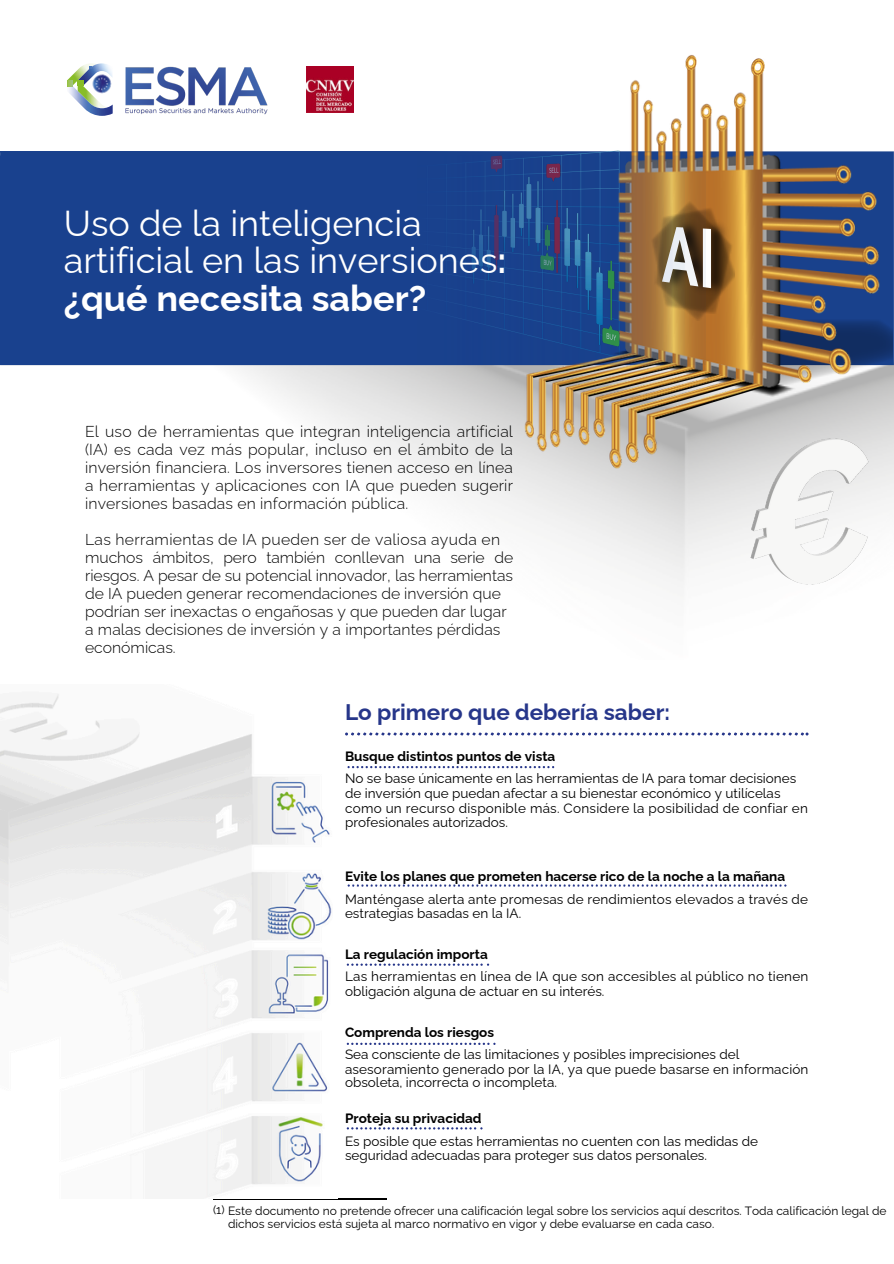
<style>
.page{position:relative;width:894px;height:1264px;background:#fff}
.page>*{position:absolute;margin:0;border:0;box-sizing:border-box;transform-origin:0 0}
.t1{font:36px/37.2px "Raleway";color:#fff}
.t2{font:700 22.5px "Raleway";color:#26368a}
.t3{font:300 15.75px/18px "Raleway";color:#000}
.t4{font:13.5px/22.5px "Raleway";color:#000}
.t5{font:13.5px/22.5px "Raleway";letter-spacing:.02em;color:#000}
.t6{font:12px "Raleway";color:#000}
.s1{font-weight:700}
</style>
<div class="page">
<img style="left:125px;top:66px;width:143px;height:49px">
<img style="left:67px;top:69px;width:11px;height:11px">
<img style="left:78px;top:63px;width:34px;height:17px">
<img style="left:67px;top:80px;width:46px;height:36px">
<svg style="left:67px;top:80px;width:16px;height:6px"></svg>
<img style="left:0;top:151px;width:893px;height:275px">
<img style="left:875px;top:320px;width:17px;height:68px">
<img style="left:611px;top:58px;width:264px;height:337px">
<img style="left:705px;top:207px;width:29px;height:114px">
<img style="left:705px;top:214px;width:27px;height:87px">
<img style="left:622px;top:72px;width:38px;height:50px">
<img style="left:648px;top:111px;width:40px;height:41px">
<img style="left:684px;top:54px;width:12px;height:17px">
<svg style="left:705px;top:227px;width:5px;height:61px"></svg>
<img style="left:518px;top:345px;width:253px;height:131px">
<img style="left:693px;top:86px;width:60px;height:52px">
<img style="left:750px;top:58px;width:14px;height:17px">
<img style="left:796px;top:364px;width:15px;height:20px">
<img style="left:802px;top:158px;width:85px;height:223px">
<img style="left:483px;top:151px;width:26px;height:1px">
<img style="left:743px;top:432px;width:132px;height:159px">
<img style="left:0;top:152px;width:705px;height:212px">
<hr style="left:213px;top:1198px;width:173px;height:1px;background:#000">
<svg style="left:346px;top:1042px;width:149px;height:2px"></svg>
<svg style="left:346px;top:1127px;width:136px;height:2px"></svg>
<svg style="left:347px;top:884px;width:439px;height:2px"></svg>
<svg style="left:347px;top:766px;width:207px;height:2px"></svg>
<svg style="left:346px;top:963px;width:143px;height:2px"></svg>
<svg style="left:345px;top:732px;width:463px;height:3px"></svg>
<img style="left:306px;top:67px;width:47px;height:46px">
<img style="left:0;top:694px;width:332px;height:504px">
<p class="t1" style="left:64px;top:205px;width:444px">Uso de la inteligencia artificial en las inversiones<span class="s1">: ¿qué necesita saber?</span></p>
<p class="t3" style="left:85px;top:422px;width:429px;text-align:justify">El uso de herramientas que integran inteligencia artificial (IA) es cada vez más popular, incluso en el ámbito de la inversión financiera. Los inversores tienen acceso en línea a herramientas y aplicaciones con IA que pueden sugerir inversiones basadas en información pública.</p>
<p class="t3" style="left:85px;top:530px;width:429px">Las herramientas de IA pueden ser de valiosa ayuda en muchos ámbitos, pero también conllevan una serie de riesgos. A pesar de su potencial innovador, las herramientas de IA pueden generar recomendaciones de inversión que podrían ser inexactas o engañosas y que pueden dar lugar</p>
<p class="t3" style="left:85px;top:620px;width:417px">a malas decisiones de inversión y a importantes pérdidas económicas.</p>
<p class="t2" style="left:345px;top:698px;width:326px">Lo primero que debería saber:</p>
<p class="t4" style="left:345px;top:744px;width:452px"><span class="s1">Busque distintos puntos de vista<br></span>No se base únicamente en las herramientas de IA para tomar decisiones</p>
<p class="t4" style="left:345px;top:785px;width:464px;line-height:14.7px">de inversión que puedan afectar a su bienestar económico y utilícelas como un recurso disponible más. Considere la posibilidad de confiar en</p>
<p class="t4" style="left:345px;top:811px;width:164px">profesionales autorizados.</p>
<p class="t4" style="left:345px;top:865px;width:464px"><span class="s1">Evite los planes que prometen hacerse rico de la noche a la mañana<br></span>Manténgase alerta ante promesas de rendimientos elevados a través de</p>
<p class="t4" style="left:345px;top:902px;width:178px">estrategias basadas en la IA.</p>
<p class="t5" style="left:345px;top:942px;width:464px"><span class="s1">La regulación importa<br></span>Las herramientas en línea de IA que son accesibles al público no tienen</p>
<p class="t4" style="left:345px;top:979px;width:261px">obligación alguna de actuar en su interés.</p>
<p class="t4" style="left:345px;top:1020px;width:395px"><span class="s1">Comprenda los riesgos<br></span>Sea consciente de las limitaciones y posibles imprecisiones del</p>
<p class="t4" style="left:345px;top:1062px;width:465px;line-height:13.5px">asesoramiento generado por la IA, ya que puede basarse en información obsoleta, incorrecta o incompleta.</p>
<p class="t4" style="left:345px;top:1107px;width:414px"><span class="s1">Proteja su privacidad<br></span>Es posible que estas herramientas no cuenten con las medidas de</p>
<p class="t4" style="left:345px;top:1144px;width:363px">seguridad adecuadas para proteger sus datos personales.</p>
<p class="t6" style="left:213px;top:1203px;width:675px">(1) Este documento no pretende ofrecer una calificación legal sobre los servicios aquí descritos. Toda calificación legal de</p>
<p class="t6" style="left:228px;top:1217px;width:487px">dichos servicios está sujeta al marco normativo en vigor y debe evaluarse en cada caso.</p>
</div>
